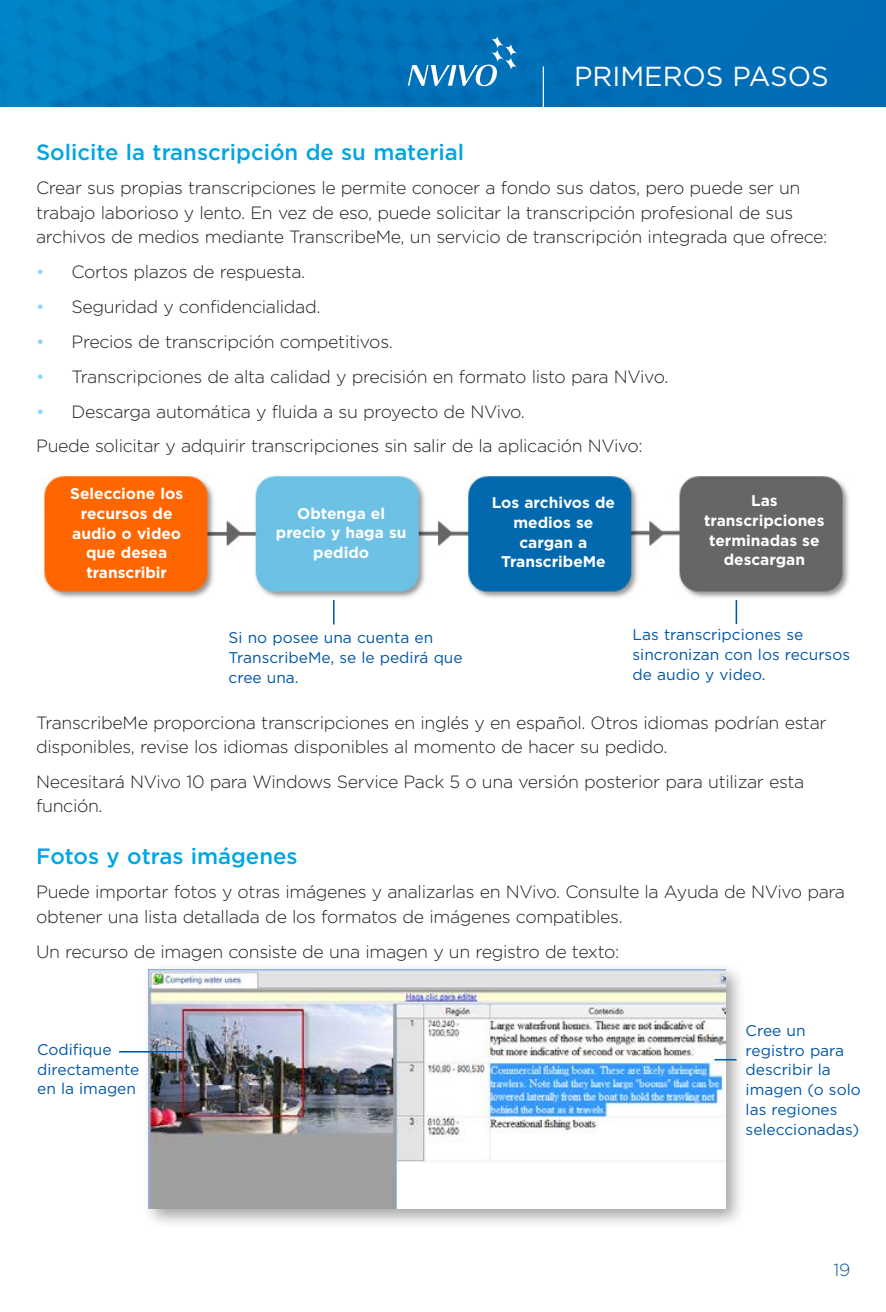
<style>
.page{position:relative;width:886px;height:1312px;background:#fff}
.page>*{position:absolute;margin:0;border:0;box-sizing:border-box;transform-origin:0 0}
.t1{font:27.5px "Gotham";color:#fff}
.Headings_-_Light_Blu{font:500 22.25px "Gotham";color:#00a5e3}
.Main_Body_Text{font:300 17.75px/24.2px "Gotham";letter-spacing:-.02em;color:#231f20}
.t2{font:300 17.5px "Gotham";color:#0157a8}
.Image_Pointer_Text{font:15.5px/19.8px "Gotham";color:#0157a8}
.Image_Pointer_Text-2{font:700 15.5px/19.8px "Gotham";color:#fff;text-align:center}
.s1{font-weight:400;color:#8dd7f7}
</style>
<div class="page">
<img style="left:35px;top:0;width:851px;height:106px">
<svg style="left:408px;top:35px;width:110px;height:51px;background:#2584c1"></svg>
<hr style="left:543px;top:66px;width:1px;height:57px;background:#fff">
<div style="left:0;top:0;width:35px;height:106px;background:#0083c7"></div>
<div style="left:142px;top:962px;width:604px;height:266px;background:#231f20;opacity:.4"></div>
<img style="left:149px;top:969px;width:576px;height:239px">
<hr style="left:119px;top:1050px;width:65px;height:2px;background:#0157a8">
<hr style="left:714px;top:1058px;width:22px;height:2px;background:#0157a8">
<hr style="left:735px;top:599px;width:2px;height:25px;background:#0157a8">
<svg style="left:333px;top:600px;width:1px;height:24px"></svg>
<img style="left:44px;top:475px;width:805px;height:123px">
<h1 class="t1" style="left:574px;top:59px;width:256px">PRIMEROS PASOS</h1>
<p class="Headings_-_Light_Blu" style="left:36px;top:137px;width:430px">Solicite la transcripción de su material</p>
<p class="Main_Body_Text" style="left:36px;top:175px;width:793px">Crear sus propias transcripciones le permite conocer a fondo sus datos, pero puede ser un trabajo laborioso y lento. En vez de eso, puede solicitar la transcripción profesional de sus archivos de medios mediante TranscribeMe, un servicio de transcripción integrada que ofrece:</p>
<p class="Main_Body_Text" style="left:36px;top:259px;width:271px"><span class="s1">•</span> Cortos plazos de respuesta.</p>
<p class="Main_Body_Text" style="left:36px;top:294px;width:286px"><span class="s1">•</span> Seguridad y confidencialidad.</p>
<p class="Main_Body_Text" style="left:36px;top:329px;width:358px"><span class="s1">•</span> Precios de transcripción competitivos.</p>
<p class="Main_Body_Text" style="left:36px;top:363px;width:634px"><span class="s1">•</span> Transcripciones de alta calidad y precisión en formato listo para NVivo.</p>
<p class="Main_Body_Text" style="left:36px;top:398px;width:490px"><span class="s1">•</span> Descarga automática y fluida a su proyecto de NVivo.</p>
<p class="Main_Body_Text" style="left:36px;top:433px;width:608px">Puede solicitar y adquirir transcripciones sin salir de la aplicación NVivo:</p>
<p class="Image_Pointer_Text-2" style="left:70px;top:483px;width:115px">Seleccione los recursos de audio o video que desea transcribir</p>
<p class="Image_Pointer_Text-2" style="left:276px;top:503px;width:132px">Obtenga el precio y haga su pedido</p>
<p class="Image_Pointer_Text-2" style="left:492px;top:492px;width:125px">Los archivos de medios se</p>
<p class="Image_Pointer_Text-2" style="left:519px;top:532px;width:69px">cargan a</p>
<p class="Image_Pointer_Text-2" style="left:501px;top:551px;width:106px">TranscribeMe</p>
<p class="Image_Pointer_Text-2" style="left:704px;top:490px;width:122px">Las transcripciones terminadas se</p>
<p class="Image_Pointer_Text-2" style="left:724px;top:550px;width:83px">descargan</p>
<p class="Image_Pointer_Text" style="left:229px;top:627px;width:236px">Si no posee una cuenta en<br>TranscribeMe, se le pedirá que cree una.</p>
<p class="Image_Pointer_Text" style="left:632px;top:624px;width:219px">Las transcripciones se sincronizan con los recursos de audio y video.</p>
<p class="Main_Body_Text" style="left:36px;top:709px;width:792px">TranscribeMe proporciona transcripciones en inglés y en español. Otros idiomas podrían estar disponibles, revise los idiomas disponibles al momento de hacer su pedido.</p>
<p class="Main_Body_Text" style="left:36px;top:768px;width:770px">Necesitará NVivo 10 para Windows Service Pack 5 o una versión posterior para utilizar esta función.</p>
<p class="Headings_-_Light_Blu" style="left:36px;top:840px;width:263px">Fotos y otras imágenes</p>
<p class="Main_Body_Text" style="left:36px;top:879px;width:810px">Puede importar fotos y otras imágenes y analizarlas en NVivo. Consulte la Ayuda de NVivo para obtener una lista detallada de los formatos de imágenes compatibles.</p>
<p class="Main_Body_Text" style="left:36px;top:938px;width:585px">Un recurso de imagen consiste de una imagen y un registro de texto:</p>
<p class="Image_Pointer_Text" style="left:37px;top:1038px;width:104px">Codifique directamente en la imagen</p>
<p class="Image_Pointer_Text" style="left:746px;top:1019px;width:117px">Cree un registro para describir la imagen (o solo las regiones seleccionadas)</p>
<p class="t2" style="left:833px;top:1258px;width:19px">19</p>
</div>
